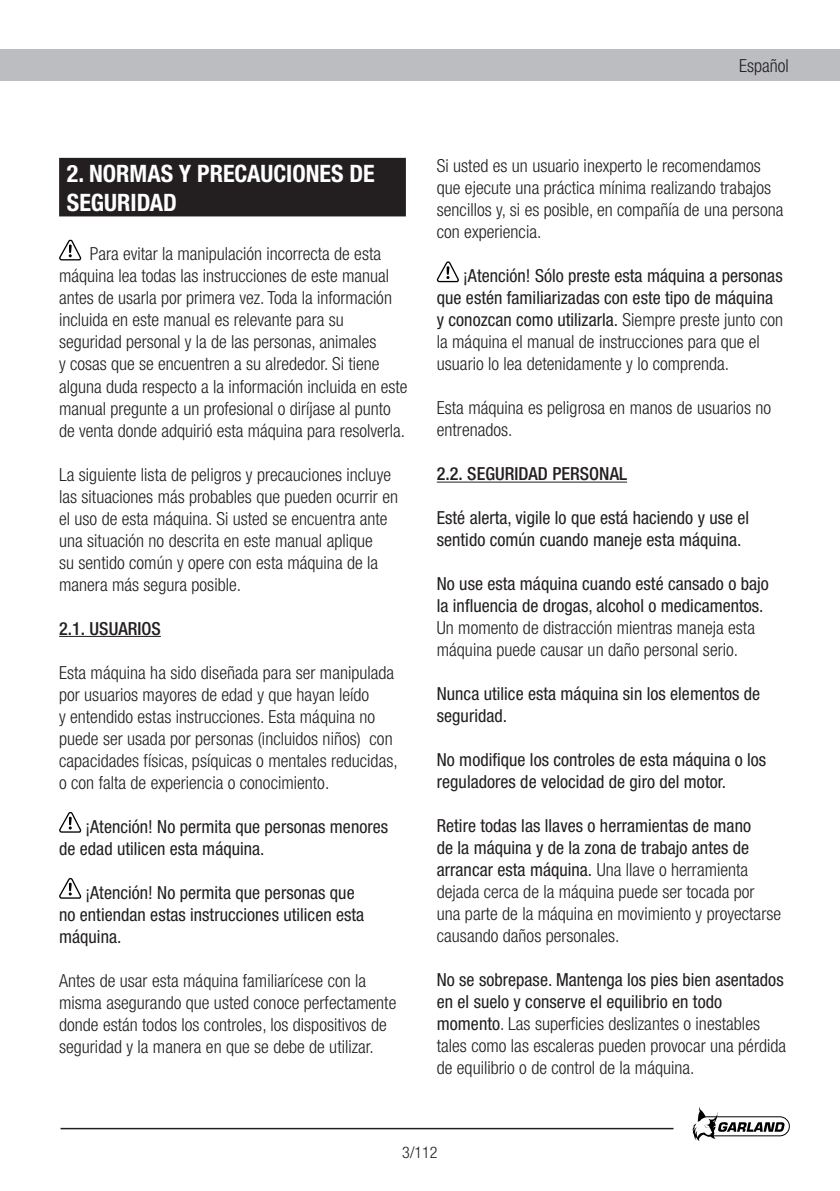
<style>
.page{position:relative;width:840px;height:1191px;background:#fff}
.page>*{position:absolute;margin:0;border:0;box-sizing:border-box;transform-origin:0 0}
.t1{font:700 condensed 24px/28.8px "Helvetica Neue";color:#fff}
.t2{font:300 condensed 18px/22px "Helvetica Neue";color:#231f20}
.t3{font:condensed 18px/22px "Helvetica Neue";color:#231f20}
.t4{font:500 condensed 18px "Helvetica Neue";color:#231f20}
.t5{font:300 condensed 16px "Helvetica Neue";color:#231f20}
.s1{font-weight:300}
.s2{font-weight:400}
</style>
<div class="page">
<div style="left:0;top:50px;width:839px;height:31px;background:#bcbdc0"></div>
<svg style="left:692px;top:1107px;width:97px;height:34px"></svg>
<hr style="left:60px;top:1127px;width:613px;height:2px;background:#231f20">
<hr style="left:59px;top:636px;width:102px;height:1px;background:#231f20">
<div style="left:60px;top:159px;width:344px;height:56px;background:#231f20"></div>
<div style="left:59px;top:158px;width:346px;height:58px;border:2px solid #231f20"></div>
<svg style="left:59px;top:240px;width:23px;height:21px"></svg>
<svg style="left:59px;top:812px;width:23px;height:21px"></svg>
<svg style="left:59px;top:878px;width:23px;height:21px"></svg>
<hr style="left:436px;top:481px;width:190px;height:1px;background:#231f20">
<svg style="left:436px;top:262px;width:23px;height:21px"></svg>
<p class="t2" style="left:738px;top:55px;width:51px">Español</p>
<h1 class="t1" style="left:67px;top:159px;width:309px">2. NORMAS Y PRECAUCIONES DE<br>SEGURIDAD</h1>
<p class="t2" style="left:59px;top:243px;width:350px;text-indent:31px">Para evitar la manipulación incorrecta de esta máquina lea todas las instrucciones de este manual antes de usarla por primera vez. Toda la información incluida en este manual es relevante para su seguridad personal y la de las personas, animales<br>y cosas que se encuentren a su alrededor. Si tiene alguna duda respecto a la información incluida en este manual pregunte a un profesional o diríjase al punto de venta donde adquirió esta máquina para resolverla.</p>
<p class="t2" style="left:59px;top:463px;width:340px">La siguiente lista de peligros y precauciones incluye las situaciones más probables que pueden ocurrir en el uso de esta máquina. Si usted se encuentra ante una situación no descrita en este manual aplique<br>su sentido común y opere con esta máquina de la manera más segura posible.</p>
<p class="t4" style="left:59px;top:617px;width:103px">2.1. USUARIOS</p>
<p class="t2" style="left:59px;top:661px;width:340px">Esta máquina ha sido diseñada para ser manipulada por usuarios mayores de edad y que hayan leído<br>y entendido estas instrucciones. Esta máquina no puede ser usada por personas (incluidos niños) con capacidades físicas, psíquicas o mentales reducidas, o con falta de experiencia o conocimiento.</p>
<p class="t3" style="left:59px;top:815px;width:330px;text-indent:26px">¡Atención! No permita que personas menores de edad utilicen esta máquina.</p>
<p class="t3" style="left:59px;top:881px;width:306px;text-indent:26px">¡Atención! No permita que personas que no entiendan estas instrucciones utilicen esta máquina.</p>
<p class="t2" style="left:59px;top:969px;width:338px">Antes de usar esta máquina familiarícese con la misma asegurando que usted conoce perfectamente donde están todos los controles, los dispositivos de seguridad y la manera en que se debe de utilizar.</p>
<p class="t2" style="left:436px;top:155px;width:348px">Si usted es un usuario inexperto le recomendamos que ejecute una práctica mínima realizando trabajos sencillos y, si es posible, en compañía de una persona con experiencia.</p>
<p class="t3" style="left:436px;top:265px;width:347px;text-indent:26px">¡Atención! Sólo preste esta máquina a personas que estén familiarizadas con este tipo de máquina y conozcan como utilizarla. <span class="s1">Siempre preste junto con la máquina el manual de instrucciones para que el usuario lo lea detenidamente y lo comprenda.</span></p>
<p class="t2" style="left:436px;top:397px;width:335px">Esta máquina es peligrosa en manos de usuarios no entrenados.</p>
<p class="t4" style="left:436px;top:463px;width:192px">2.2. SEGURIDAD PERSONAL</p>
<p class="t3" style="left:436px;top:507px;width:314px">Esté alerta, vigile lo que está haciendo y use el sentido común cuando maneje esta máquina.</p>
<p class="t3" style="left:436px;top:573px;width:333px">No use esta máquina cuando esté cansado o bajo la influencia de drogas, alcohol o medicamentos.</p>
<p class="t2" style="left:436px;top:617px;width:319px">Un momento de distracción mientras maneja esta máquina puede causar un daño personal serio.</p>
<p class="t3" style="left:436px;top:683px;width:325px">Nunca utilice esta máquina sin los elementos de seguridad.</p>
<p class="t3" style="left:436px;top:749px;width:331px">No modifique los controles de esta máquina o los reguladores de velocidad de giro del motor.</p>
<p class="t2" style="left:436px;top:815px;width:345px"><span class="s2">Retire todas las llaves o herramientas de mano<br>de la máquina y de la zona de trabajo antes de arrancar esta máquina.</span> Una llave o herramienta dejada cerca de la máquina puede ser tocada por una parte de la máquina en movimiento y proyectarse causando daños personales.</p>
<p class="t2" style="left:436px;top:968px;width:350px"><span class="s2">No se sobrepase. Mantenga los pies bien asentados en el suelo y conserve el equilibrio en todo momento</span>. Las superficies deslizantes o inestables tales como las escaleras pueden provocar una pérdida de equilibrio o de control de la máquina.</p>
<p class="t5" style="left:402px;top:1142px;width:37px">3/112</p>
</div>
